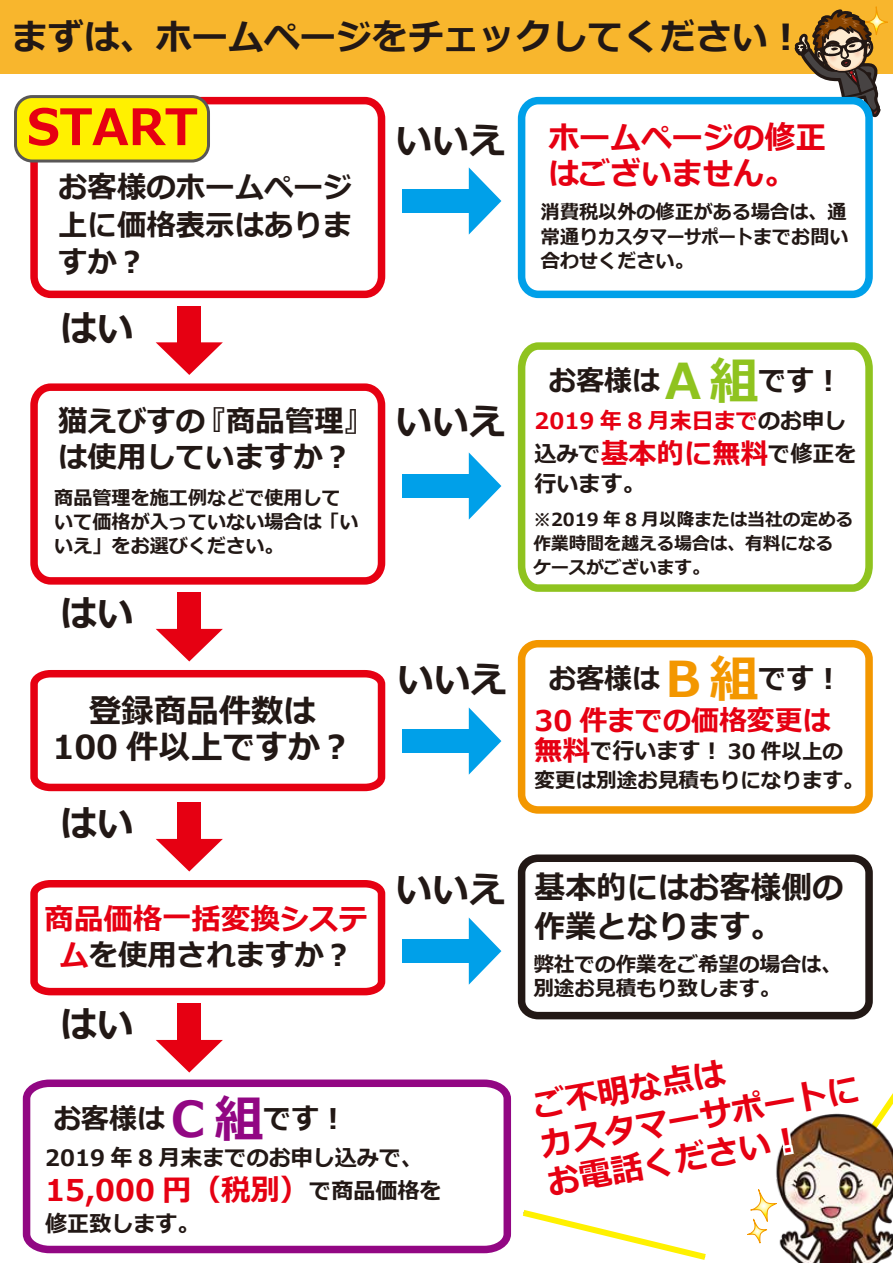
<style>
.page{position:relative;width:893px;height:1263px;background:#fff}
.page>*{position:absolute;margin:0;border:0;box-sizing:border-box;transform-origin:0 0}
.t1{font:700 37.5px "Meiryo";color:#221815}
.t2{font:700 36px "Meiryo";color:#221815}
.t3{font:700 33px/39px "Meiryo";color:#e60012}
.t4{font:700 33px/36px "Meiryo";color:#221815;text-align:center}
.t5{font:700 31.5px/39px "Meiryo";color:#221815}
.t6{font:700 31.5px/36px "Meiryo";color:#e60012}
.t7{font:700 30px/37.5px "Meiryo";color:#221815;text-align:justify}
.t8{font:700 30px/36px "Meiryo";color:#e60012;text-align:center}
.t9{font:700 28.5px "Meiryo";color:#221815}
.t10{font:700 28.5px "Meiryo";color:#e60012}
.t11{font:700 22.5px "Meiryo";color:#221815}
.t12{font:700 22.5px/33px "Meiryo";color:#e60012}
.t13{font:700 21px/24px "Meiryo";color:#221815}
.t14{font:700 19.5px/24px "Meiryo";color:#221815;text-align:justify}
.t15{font:700 18px/24px "Meiryo";color:#221815}
.s1{color:#221815}
.s2{font-size:49.5px;color:#920783}
.s3{font-size:22.5px;color:#221815}
.s4{font-size:49.5px;color:#8fc31f}
.s5{font-size:28.5px}
.s6{font-size:49.5px;color:#f39700}
.s7{font-size:28.5px;color:#e60012}
.s8{font-size:21px}
</style>
<div class="page">
<div style="left:0;top:0;width:893px;height:74px;background:#f8b62d"></div>
<div style="left:518px;top:97px;width:355px;height:201px;border:8px solid #00a0e9;border-radius:17px"></div>
<svg style="left:792px;top:6px;width:96px;height:247px"></svg>
<div style="left:30px;top:97px;width:355px;height:201px;border:8px solid #e60012;border-radius:17px"></div>
<div style="left:15px;top:97px;width:194px;height:64px;background:#fff100;border-radius:17px"></div>
<div style="left:14px;top:95px;width:196px;height:68px;border:3px solid #595757;border-radius:17px"></div>
<svg style="left:29px;top:108px;width:168px;height:38px"></svg>
<div style="left:402px;top:189px;width:74px;height:24px;background:#00a0e9"></div>
<svg style="left:469px;top:167px;width:32px;height:68px"></svg>
<div style="left:402px;top:474px;width:74px;height:24px;background:#00a0e9"></div>
<svg style="left:469px;top:452px;width:32px;height:68px"></svg>
<div style="left:402px;top:729px;width:74px;height:24px;background:#00a0e9"></div>
<svg style="left:469px;top:707px;width:32px;height:68px"></svg>
<div style="left:177px;top:306px;width:24px;height:43px;background:#e60012"></div>
<svg style="left:156px;top:342px;width:67px;height:33px"></svg>
<svg style="left:517px;top:342px;width:356px;height:250px"></svg>
<div style="left:177px;top:592px;width:24px;height:44px;background:#e60012"></div>
<svg style="left:156px;top:629px;width:67px;height:32px"></svg>
<div style="left:177px;top:802px;width:24px;height:44px;background:#e60012"></div>
<div style="left:177px;top:1004px;width:24px;height:43px;background:#e60012"></div>
<svg style="left:156px;top:1040px;width:67px;height:32px"></svg>
<div style="left:30px;top:383px;width:355px;height:202px;border:8px solid #e60012;border-radius:17px"></div>
<div style="left:518px;top:640px;width:355px;height:174px;border:8px solid #f39700;border-radius:16px"></div>
<svg style="left:30px;top:670px;width:356px;height:122px"></svg>
<div style="left:402px;top:939px;width:74px;height:24px;background:#00a0e9"></div>
<svg style="left:469px;top:917px;width:32px;height:68px"></svg>
<svg style="left:517px;top:854px;width:356px;height:166px"></svg>
<svg style="left:22px;top:1079px;width:490px;height:175px"></svg>
<svg style="left:30px;top:839px;width:356px;height:157px"></svg>
<svg style="left:522px;top:1093px;width:371px;height:170px"></svg>
<h2 class="t2" style="left:12px;top:12px;width:794px">まずは、ホームページをチェックしてください！</h2>
<h3 class="t7" style="left:58px;top:170px;width:296px">お客様のホームページ上に価格表示はありますか？</h3>
<h1 class="t1" style="left:60px;top:303px;width:75px">はい</h1>
<h3 class="t7" style="left:58px;top:405px;width:316px;line-height:36px">猫えびすの『商品管理』は使用していますか？</h3>
<p class="t14" style="left:54px;top:487px;width:306px;text-align:left">商品管理を施工例などで使用していて価格が入っていない場合は「いいえ」をお選びください。</p>
<h1 class="t1" style="left:60px;top:588px;width:75px">はい</h1>
<h3 class="t4" style="left:52px;top:695px;width:302px">登録商品件数は<br>100 件以上ですか？</h3>
<h1 class="t1" style="left:60px;top:798px;width:75px">はい</h1>
<h3 class="t8" style="left:45px;top:903px;width:325px">商品価格一括変換システム<span class="s1">を使用されますか？</span></h3>
<h1 class="t1" style="left:60px;top:999px;width:75px">はい</h1>
<h3 class="t9" style="left:53px;top:1099px;width:295px">お客様は <span class="s2">C 組</span>です！</h3>
<h1 class="t1" style="left:396px;top:114px;width:112px">いいえ</h1>
<h1 class="t1" style="left:396px;top:395px;width:112px">いいえ</h1>
<h1 class="t1" style="left:397px;top:653px;width:112px">いいえ</h1>
<h1 class="t1" style="left:396px;top:863px;width:112px">いいえ</h1>
<p class="t11" style="left:45px;top:1142px;width:379px">2019 年 8 月末までのお申し込みで、</p>
<h3 class="t8" style="left:45px;top:1174px;width:398px">15,000 円（税別）<span class="s3">で商品価格を</span></h3>
<p class="t11" style="left:45px;top:1208px;width:156px">修正致します。</p>
<h3 class="t6" style="left:548px;top:121px;width:279px">ホームページの修正はございません。</h3>
<p class="t14" style="left:541px;top:201px;width:309px">消費税以外の修正がある場合は、通常通りカスタマーサポートまでお問い合わせください。</p>
<h3 class="t9" style="left:548px;top:361px;width:295px">お客様は <span class="s4">A 組</span>です！</h3>
<p class="t12" style="left:535px;top:406px;width:323px">2019 年 8 月末日まで<span class="s1">のお申し込みで</span><span class="s5">基本的に無料</span><span class="s1">で修正を</span></p>
<p class="t11" style="left:535px;top:468px;width:112px">行います。</p>
<p class="t15" style="left:533px;top:508px;width:321px">※2019 年 8 月以降または当社の定める作業時間を越える場合は、有料になるケースがございます。</p>
<h3 class="t9" style="left:548px;top:659px;width:295px">お客様は <span class="s6">B 組</span>です！</h3>
<h3 class="t10" style="left:535px;top:701px;width:298px">30 件までの価格変更は</h3>
<p class="t11" style="left:535px;top:735px;width:310px"><span class="s7">無料</span>で行います！ <span class="s8">30 件以上の</span></p>
<p class="t13" style="left:534px;top:769px;width:331px">変更は別途お見積もりになります。</p>
<h3 class="t5" style="left:535px;top:870px;width:310px">基本的にはお客様側の作業となります。</h3>
<p class="t13" style="left:533px;top:954px;width:310px">弊社での作業をご希望の場合は、別途お見積もり致します。</p>
<h3 class="t3" style="left:531px;top:1089px;width:325px;rotate:-10deg">ご不明な点は<br>カスタマーサポートにお電話ください！</h3>
</div>
